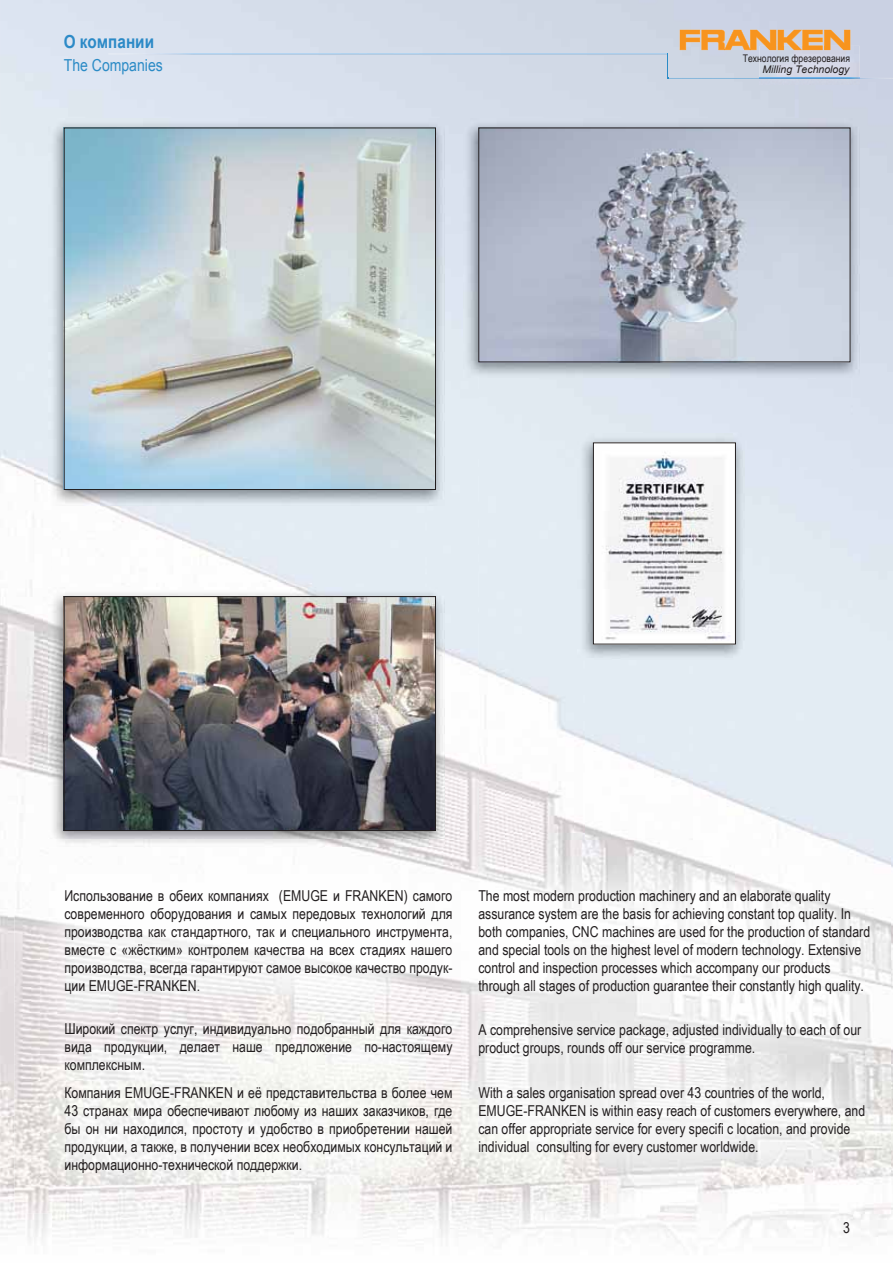
<style>
.page{position:relative;width:893px;height:1263px;background:#fff}
.page>*{position:absolute;margin:0;border:0;box-sizing:border-box;transform-origin:0 0}
.t1{font:700 18px "Arial";color:#2c8ac7;scale:.85 1}
.t2{font:16.5px "Arial";color:#2b8bc6;scale:.85 1}
.t3{font:15px/18px "Arial Narrow";color:#231f20}
.t4{font:10.5px/10.5px "Arial Narrow";color:#231f20;text-align:right}
.s1{font-family:"Arial";font-style:italic}
</style>
<div class="page">
<img style="left:0;top:0;width:893px;height:148px">
<img style="left:0;top:148px;width:53px;height:1092px">
<img style="left:426px;top:148px;width:53px;height:692px">
<img style="left:853px;top:148px;width:40px;height:1089px">
<img style="left:479px;top:470px;width:107px;height:370px">
<img style="left:53px;top:1214px;width:800px;height:29px">
<div style="left:760px;top:46px;width:100px;height:39px;background:#d2d6e5"></div>
<svg style="left:680px;top:30px;width:170px;height:20px;background:#e8ab64"></svg>
<img style="left:108px;top:54px;width:559px;height:1px">
<img style="left:668px;top:78px;width:225px;height:1px">
<img style="left:760px;top:78px;width:100px;height:1px">
<svg style="left:667px;top:54px;width:1px;height:25px"></svg>
<img style="left:15px;top:840px;width:875px;height:374px">
<img style="left:463px;top:119px;width:396px;height:258px">
<img style="left:480px;top:130px;width:368px;height:230px">
<img style="left:48px;top:119px;width:397px;height:386px">
<img style="left:66px;top:130px;width:368px;height:358px">
<div style="left:64px;top:128px;width:372px;height:362px;border:1px solid #231f20"></div>
<img style="left:578px;top:433px;width:167px;height:227px">
<img style="left:595px;top:444px;width:139px;height:198px">
<div style="left:593px;top:442px;width:143px;height:202px;border:1px solid #231f20"></div>
<img style="left:48px;top:587px;width:397px;height:259px">
<img style="left:66px;top:598px;width:368px;height:231px">
<div style="left:64px;top:596px;width:372px;height:235px;border:1px solid #231f20"></div>
<p class="t1" style="left:64px;top:30px;width:108px">О компании</p>
<p class="t2" style="left:64px;top:55px;width:118px">The Companies</p>
<p class="t4" style="left:743px;top:53px;width:109px">Технология фрезерования<br><span class="s1">Milling Technology</span></p>
<p class="t3" style="left:64px;top:886px;width:390px;text-align:justify">Использование в обеих компаниях (EMUGE и FRANKEN) самого современного оборудования и самых передовых технологий для производства как стандартного, так и специального инструмента, вместе с «жёстким» контролем качества на всех стадиях нашего производства, всегда гарантируют самое высокое качество продук&shy;ции EMUGE-FRANKEN.</p>
<p class="t3" style="left:64px;top:1019px;width:389px;text-align:justify">Широкий спектр услуг, индивидуально подобранный для каждого вида продукции, делает наше предложение по-настоящему комплексным.</p>
<p class="t3" style="left:64px;top:1083px;width:389px;text-align:justify">Компания EMUGE-FRANKEN и её представительства в более чем 43 странах мира обеспечивают любому из наших заказчиков, где бы он ни находился, простоту и удобство в приобретении нашей продукции, а также, в получении всех необходимых консультаций и информационно-технической поддержки.</p>
<p class="t3" style="left:478px;top:886px;width:393px">The most modern production machinery and an elaborate quality assurance system are the basis for achieving constant top quality. In both companies, CNC machines are used for the production of standard and special tools on the highest level of modern technology. Extensive control and inspection processes which accompany our products through all stages of production guarantee their constantly high quality.</p>
<p class="t3" style="left:478px;top:1020px;width:384px">A comprehensive service package, adjusted individually to each of our product groups, rounds off our service programme.</p>
<p class="t3" style="left:478px;top:1083px;width:388px">With a sales organisation spread over 43 countries of the world, EMUGE-FRANKEN is within easy reach of customers everywhere, and can offer appropriate service for every specifi c location, and provide individual consulting for every customer worldwide.</p>
<p class="t3" style="left:843px;top:1218px;width:8px">3</p>
</div>
